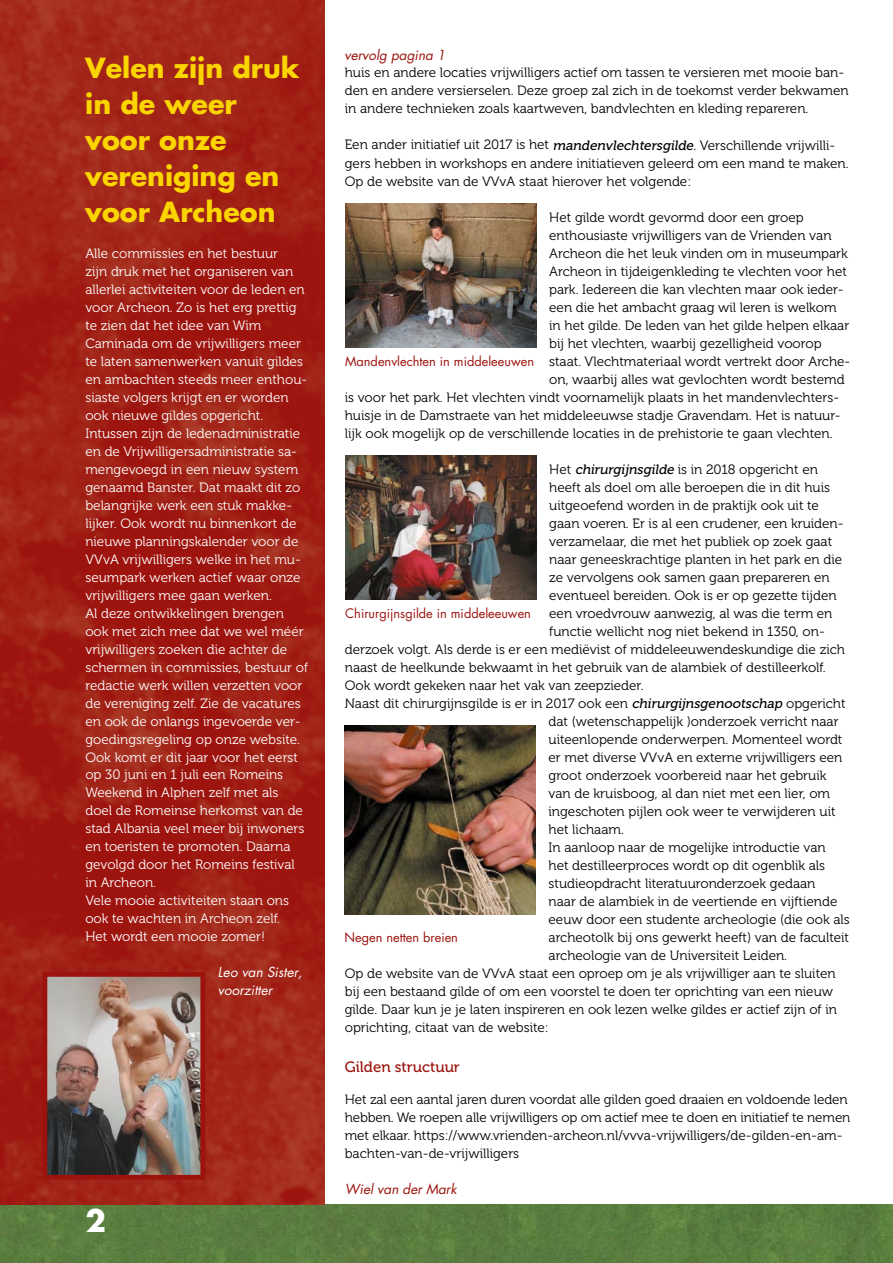
<style>
.page{position:relative;width:893px;height:1263px;background:#fff}
.page>*{position:absolute;margin:0;border:0;box-sizing:border-box;transform-origin:0 0}
.t1{font:700 30px "Futura";color:#fff}
.t2{font:700 27px/36px "Futura";color:#fad500}
.t3{font:15px "Museo 500";color:#9c130e}
.t4{font:13.5px/18px "Museo 300";color:#000}
.t5{font:13.5px/18px "Museo 300";color:#fff}
.t6{font:italic 13.5px "Futura";color:#9c130e}
.t7{font:italic 13.5px/18px "Futura";color:#fff}
.t8{font:12.75px "Futura";color:#9c130e}
.s1{font-family:"Museo 500";font-style:italic}
</style>
<div class="page">
<img style="left:0;top:1204px;width:893px;height:59px">
<img style="left:0;top:0;width:324px;height:1204px">
<img style="left:345px;top:204px;width:191px;height:144px">
<img style="left:345px;top:456px;width:191px;height:144px">
<img style="left:344px;top:726px;width:192px;height:188px">
<img style="left:49px;top:978px;width:150px;height:195px">
<div style="left:43px;top:972px;width:162px;height:207px;border:5px solid #9c130e"></div>
<h2 class="t2" style="left:85px;top:49px;width:216px">Velen zijn druk in de weer voor onze vereniging en voor Archeon</h2>
<p class="t5" style="left:85px;top:244px;width:224px">Alle commissies en het bestuur<br>zijn druk met het organiseren van allerlei activiteiten voor de leden en voor Archeon. Zo is het erg prettig te zien dat het idee van Wim<br>Caminada om de vrijwilligers meer te laten samenwerken vanuit gildes en ambachten steeds meer enthou&shy;siaste volgers krijgt en er worden ook nieuwe gildes opgericht.<br>Intussen zijn de ledenadministratie en de Vrijwilligersadministratie sa&shy;mengevoegd in een nieuw system genaamd Banster. Dat maakt dit zo belangrijke werk een stuk makke&shy;lijker. Ook wordt nu binnenkort de nieuwe planningskalender voor de<br>VVvA vrijwilligers welke in het mu&shy;seumpark werken actief waar onze vrijwilligers mee gaan werken.<br>Al deze ontwikkelingen brengen ook met zich mee dat we wel méér vrijwilligers zoeken die achter de schermen in commissies, bestuur of redactie werk willen verzetten voor de vereniging zelf. Zie de vacatures en ook de onlangs ingevoerde ver&shy;goedingsregeling op onze website.<br>Ook komt er dit jaar voor het eerst op 30 juni en 1 juli een Romeins<br>Weekend in Alphen zelf met als doel de Romeinse herkomst van de stad Albania veel meer bij inwoners en toeristen te promoten. Daarna gevolgd door het Romeins festival in Archeon.<br>Vele mooie activiteiten staan ons ook te wachten in Archeon zelf.<br>Het wordt een mooie zomer!</p>
<p class="t7" style="left:218px;top:963px;width:86px">Leo van Sister, voorzitter</p>
<h1 class="t1" style="left:85px;top:1200px;width:22px">2</h1>
<p class="t6" style="left:344px;top:45px;width:103px">vervolg pagina 1</p>
<p class="t4" style="left:345px;top:64px;width:505px">huis en andere locaties vrijwilligers actief om tassen te versieren met mooie ban&shy;den en andere versierselen. Deze groep zal zich in de toekomst verder bekwamen in andere technieken zoals kaartweven, bandvlechten en kleding repareren.</p>
<p class="t4" style="left:345px;top:136px;width:505px">Een ander initiatief uit 2017 is het <span class="s1">mandenvlechtersgilde</span>. Verschillende vrijwilli&shy;gers hebben in workshops en andere initiatieven geleerd om een mand te maken.<br>Op de website van de VVvA staat hierover het volgende:</p>
<p class="t4" style="left:549px;top:208px;width:256px">Het gilde wordt gevormd door een groep</p>
<p class="t4" style="left:549px;top:226px;width:284px">enthousiaste vrijwilligers van de Vrienden van</p>
<p class="t4" style="left:549px;top:244px;width:300px">Archeon die het leuk vinden om in museumpark</p>
<p class="t4" style="left:549px;top:262px;width:299px">Archeon in tijdeigenkleding te vlechten voor het</p>
<p class="t4" style="left:549px;top:280px;width:296px">park. Iedereen die kan vlechten maar ook ieder-</p>
<p class="t4" style="left:549px;top:298px;width:289px">een die het ambacht graag wil leren is welkom</p>
<p class="t4" style="left:549px;top:316px;width:301px">in het gilde. De leden van het gilde helpen elkaar</p>
<p class="t4" style="left:549px;top:334px;width:274px">bij het vlechten, waarbij gezelligheid voorop</p>
<p class="t4" style="left:549px;top:352px;width:303px">staat. Vlechtmateriaal wordt vertrekt door Arche-</p>
<p class="t4" style="left:549px;top:370px;width:297px">on, waarbij alles wat gevlochten wordt bestemd</p>
<p class="t4" style="left:345px;top:388px;width:496px">is voor het park. Het vlechten vindt voornamelijk plaats in het mandenvlechters-</p>
<p class="t4" style="left:345px;top:406px;width:497px">huisje in de Damstraete van het middeleeuwse stadje Gravendam. Het is natuur-</p>
<p class="t4" style="left:345px;top:424px;width:489px">lijk ook mogelijk op de verschillende locaties in de prehistorie te gaan vlechten.</p>
<p class="t4" style="left:549px;top:460px;width:270px">Het <span class="s1">chirurgijnsgilde</span> is in 2018 opgericht en</p>
<p class="t4" style="left:549px;top:478px;width:282px">heeft als doel om alle beroepen die in dit huis</p>
<p class="t4" style="left:549px;top:496px;width:271px">uitgeoefend worden in de praktijk ook uit te</p>
<p class="t4" style="left:549px;top:514px;width:296px">gaan voeren. Er is al een crudener, een kruiden-</p>
<p class="t4" style="left:549px;top:532px;width:285px">verzamelaar, die met het publiek op zoek gaat</p>
<p class="t4" style="left:549px;top:550px;width:294px">naar geneeskrachtige planten in het park en die</p>
<p class="t4" style="left:549px;top:568px;width:282px">ze vervolgens ook samen gaan prepareren en</p>
<p class="t4" style="left:549px;top:586px;width:289px">eventueel bereiden. Ook is er op gezette tijden</p>
<p class="t4" style="left:549px;top:604px;width:285px">een vroedvrouw aanwezig, al was die term en</p>
<p class="t4" style="left:549px;top:622px;width:277px">functie wellicht nog niet bekend in 1350, on-</p>
<p class="t4" style="left:345px;top:640px;width:502px">derzoek volgt. Als derde is er een mediëvist of middeleeuwendeskundige die zich</p>
<p class="t4" style="left:345px;top:658px;width:483px">naast de heelkunde bekwaamt in het gebruik van de alambiek of destilleerkolf.</p>
<p class="t4" style="left:345px;top:676px;width:300px">Ook wordt gekeken naar het vak van zeepzieder.</p>
<p class="t4" style="left:345px;top:694px;width:502px">Naast dit chirurgijnsgilde is er in 2017 ook een <span class="s1">chirurgijnsgenootschap</span> opgericht</p>
<p class="t4" style="left:548px;top:712px;width:292px">dat (wetenschappelijk )onderzoek verricht naar</p>
<p class="t4" style="left:548px;top:730px;width:295px">uiteenlopende onderwerpen. Momenteel wordt</p>
<p class="t4" style="left:548px;top:748px;width:295px">er met diverse VVvA en externe vrijwilligers een</p>
<p class="t4" style="left:548px;top:766px;width:279px">groot onderzoek voorbereid naar het gebruik</p>
<p class="t4" style="left:548px;top:784px;width:283px">van de kruisboog, al dan niet met een lier, om</p>
<p class="t4" style="left:548px;top:802px;width:289px">ingeschoten pijlen ook weer te verwijderen uit</p>
<p class="t4" style="left:548px;top:820px;width:77px">het lichaam.</p>
<p class="t4" style="left:548px;top:838px;width:279px">In aanloop naar de mogelijke introductie van</p>
<p class="t4" style="left:548px;top:856px;width:278px">het destilleerproces wordt op dit ogenblik als</p>
<p class="t4" style="left:548px;top:874px;width:268px">studieopdracht literatuuronderzoek gedaan</p>
<p class="t4" style="left:548px;top:892px;width:290px">naar de alambiek in de veertiende en vijftiende</p>
<p class="t4" style="left:548px;top:910px;width:303px">eeuw door een studente archeologie (die ook als</p>
<p class="t4" style="left:548px;top:928px;width:302px">archeotolk bij ons gewerkt heeft) van de faculteit</p>
<p class="t4" style="left:548px;top:946px;width:240px">archeologie van de Universiteit Leiden.</p>
<p class="t4" style="left:345px;top:964px;width:492px">Op de website van de VVvA staat een oproep om je als vrijwilliger aan te sluiten</p>
<p class="t4" style="left:345px;top:982px;width:490px">bij een bestaand gilde of om een voorstel te doen ter oprichting van een nieuw</p>
<p class="t4" style="left:345px;top:1000px;width:494px">gilde. Daar kun je je laten inspireren en ook lezen welke gildes er actief zijn of in</p>
<p class="t4" style="left:345px;top:1018px;width:205px">oprichting, citaat van de website:</p>
<p class="t3" style="left:345px;top:1059px;width:116px">Gilden structuur</p>
<p class="t4" style="left:345px;top:1090px;width:507px">Het zal een aantal jaren duren voordat alle gilden goed draaien en voldoende leden hebben. We roepen alle vrijwilligers op om actief mee te doen en initiatief te nemen met elkaar. https://www.vrienden-archeon.nl/vvva-vrijwilligers/de-gilden-en-am&shy;bachten-van-de-vrijwilligers</p>
<p class="t6" style="left:345px;top:1179px;width:114px">Wiel van der Mark</p>
<p class="t8" style="left:345px;top:352px;width:190px">Mandenvlechten in middeleeuwen</p>
<p class="t8" style="left:345px;top:604px;width:187px">Chirurgijnsgilde in middeleeuwen</p>
<p class="t8" style="left:344px;top:928px;width:115px">Negen netten breien</p>
</div>
